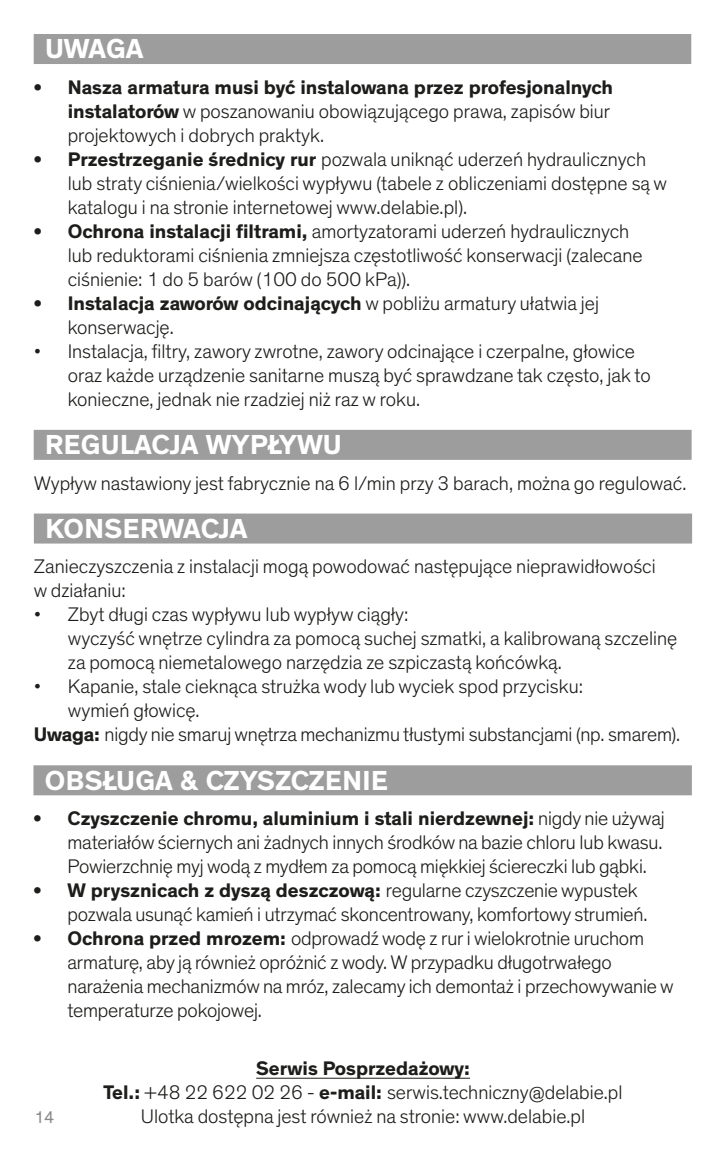
<style>
.page{position:relative;width:726px;height:1157px;background:#fff}
.page>*{position:absolute;margin:0;border:0;box-sizing:border-box;transform-origin:0 0}
.t1{font:700 28px "Theinhardt";letter-spacing:-.005em;color:#fff}
.t2{font:300 20px/24px "Theinhardt";color:#1d1d1b}
.t3{font:17.2px "Theinhardt";color:#888}
.s1{font-weight:700}
</style>
<div class="page">
<div style="left:34px;top:430px;width:657px;height:30px;background:#9d9d9d"></div>
<div style="left:34px;top:513px;width:658px;height:30px;background:#9d9d9d"></div>
<div style="left:34px;top:34px;width:657px;height:30px;background:#9d9d9d"></div>
<div style="left:33px;top:765px;width:659px;height:30px;background:#9d9d9d"></div>
<hr style="left:256px;top:1077px;width:214px;height:1px;background:#1d1d1b">
<h1 class="t1" style="left:45px;top:33px;width:100px">UWAGA</h1>
<p class="t2" style="left:68px;top:75px;width:547px;text-indent:-34px"><span class="s1">• Nasza armatura musi być instalowana przez profesjonalnych instalatorów</span> w poszanowaniu obowiązującego prawa, zapisów biur projektowych i dobrych praktyk.</p>
<p class="t2" style="left:68px;top:147px;width:601px;text-indent:-34px"><span class="s1">• Przestrzeganie średnicy rur</span> pozwala uniknąć uderzeń hydraulicznych lub straty ciśnienia/wielkości wypływu (tabele z obliczeniami dostępne są w katalogu i na stronie internetowej www.delabie.pl).</p>
<p class="t2" style="left:68px;top:219px;width:576px;text-indent:-34px"><span class="s1">• Ochrona instalacji filtrami,</span> amortyzatorami uderzeń hydraulicznych lub reduktorami ciśnienia zmniejsza częstotliwość konserwacji (zalecane ciśnienie: 1 do 5 barów (100 do 500 kPa)).</p>
<p class="t2" style="left:68px;top:291px;width:533px;text-indent:-34px"><span class="s1">• Instalacja zaworów odcinających</span> w pobliżu armatury ułatwia jej konserwację.</p>
<p class="t2" style="left:68px;top:339px;width:584px;text-indent:-34px">• Instalacja, filtry, zawory zwrotne, zawory odcinające i czerpalne, głowice oraz każde urządzenie sanitarne muszą być sprawdzane tak często, jak to konieczne, jednak nie rzadziej niż raz w roku.</p>
<h1 class="t1" style="left:45px;top:428px;width:298px">REGULACJA WYPŁYWU</h1>
<p class="t2" style="left:34px;top:471px;width:654px">Wypływ nastawiony jest fabrycznie na 6 l/min przy 3 barach, można go regulować.</p>
<h1 class="t1" style="left:45px;top:512px;width:203px">KONSERWACJA</h1>
<p class="t2" style="left:34px;top:554px;width:623px">Zanieczyszczenia z instalacji mogą powodować następujące nieprawidłowości w działaniu:</p>
<p class="t2" style="left:68px;top:602px;width:611px;text-indent:-34px">• Zbyt długi czas wypływu lub wypływ ciągły:<br>wyczyść wnętrze cylindra za pomocą suchej szmatki, a kalibrowaną szczelinę za pomocą niemetalowego narzędzia ze szpiczastą końcówką.</p>
<p class="t2" style="left:34px;top:674px;width:550px">• Kapanie, stale cieknąca strużka wody lub wyciek spod przycisku:</p>
<p class="t2" style="left:68px;top:698px;width:133px">wymień głowicę.</p>
<p class="t2" style="left:34px;top:722px;width:647px"><span class="s1">Uwaga:</span> nigdy nie smaruj wnętrza mechanizmu tłustymi substancjami (np. smarem).</p>
<h1 class="t1" style="left:45px;top:764px;width:344px">OBSŁUGA &amp; CZYSZCZENIE</h1>
<p class="t2" style="left:67px;top:806px;width:599px;text-align:justify;text-indent:-34px"><span class="s1">• Czyszczenie chromu, aluminium i stali nierdzewnej:</span> nigdy nie używaj materiałów ściernych ani żadnych innych środków na bazie chloru lub kwasu.<br>Powierzchnię myj wodą z mydłem za pomocą miękkiej ściereczki lub gąbki.</p>
<p class="t2" style="left:67px;top:878px;width:581px;text-indent:-34px"><span class="s1">• W prysznicach z dyszą deszczową:</span> regularne czyszczenie wypustek pozwala usunąć kamień i utrzymać skoncentrowany, komfortowy strumień.</p>
<p class="t2" style="left:67px;top:926px;width:607px;text-indent:-34px"><span class="s1">• Ochrona przed mrozem:</span> odprowadź wodę z rur i wielokrotnie uruchom armaturę, aby ją również opróżnić z wody. W przypadku długotrwałego narażenia mechanizmów na mróz, zalecamy ich demontaż i przechowywanie w temperaturze pokojowej.</p>
<p class="t2" style="left:104px;top:1056px;width:520px;text-align:center"><span class="s1">Serwis Posprzedażowy:<br>Tel.:</span> +48 22 622 02 26 - <span class="s1">e-mail:</span> serwis.techniczny@delabie.pl</p>
<p class="t3" style="left:34px;top:1109px;width:22px">14</p>
<p class="t2" style="left:141px;top:1104px;width:446px">Ulotka dostępna jest również na stronie: www.delabie.pl</p>
</div>
